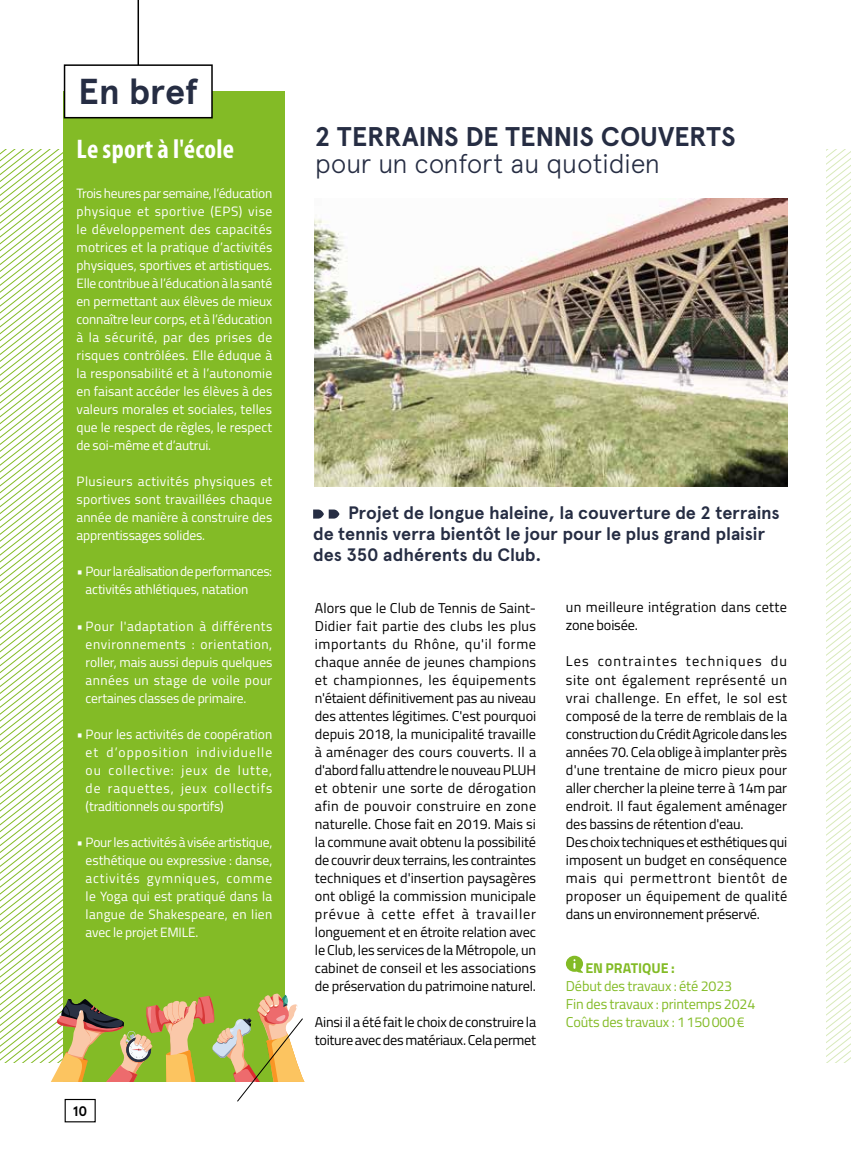
<style>
.page{position:relative;width:851px;height:1149px;background:#fff}
.page>*{position:absolute;margin:0;border:0;box-sizing:border-box;transform-origin:0 0}
.t1{font:700 36px "Apercu Pro";color:#262d43}
.t2{font:700 27px "Apercu Pro";letter-spacing:-.015em;color:#262d43}
.t3{font:27px "Apercu Light Pro";letter-spacing:-.015em;color:#262d43}
.t4{font:700 condensed 27px "Myriad Pro";letter-spacing:.01em;color:#fff}
.t5{font:700 18px/21px "Apercu Pro";letter-spacing:-.005em;color:#262d43}
.t6{font:14.25px/18px "Titillium Web";letter-spacing:-.01em;color:#000}
.t7{font:14.25px/18px "Titillium Web";letter-spacing:-.01em;color:#83bb26}
.t8{font:14.25px/18px "Titillium Web";letter-spacing:.02em;color:#000}
.t9{font:700 14.25px "Titillium Web";color:#83bb26}
.t10{font:700 13.8px "Apercu Pro";color:#000}
.t11{font:13.5px/18px "Titillium Web";letter-spacing:-.01em;color:#fff;text-align:justify}
.t12{font:13.5px/18px "Titillium Web";letter-spacing:-.03em;color:#fff}
.s1{font-size:14.25px}
</style>
<div class="page">
<svg style="left:0;top:620px;width:64px;height:442px"></svg>
<svg style="left:826px;top:149px;width:24px;height:913px"></svg>
<div style="left:64px;top:91px;width:221px;height:990px;background:#83bb26"></div>
<svg style="left:566px;top:955px;width:17px;height:17px"></svg>
<svg style="left:313px;top:509px;width:26px;height:9px"></svg>
<hr style="left:137px;top:0;width:2px;height:91px;background:#000">
<div style="left:64px;top:65px;width:148px;height:53px;background:#fff"></div>
<div style="left:64px;top:64px;width:149px;height:54px;border:2px solid #000"></div>
<img style="left:315px;top:199px;width:472px;height:288px">
<svg style="left:51px;top:991px;width:253px;height:111px"></svg>
<h1 class="t1" style="left:78px;top:64px;width:122px">En bref</h1>
<h2 class="t4" style="left:77px;top:132px;width:159px">Le sport à l'école</h2>
<p class="t11" style="left:77px;top:184px;width:197px">Trois heures par semaine, l’éducation physique et sportive (EPS) vise le développement des capacités motrices et la pratique d’activités physiques, sportives et artistiques.<br>Elle contribue à l’éducation à la santé en permettant aux élèves de mieux connaître leur corps, et à l’éducation à la sécurité, par des prises de risques contrôlées. Elle éduque à la responsabilité et à l’autonomie en faisant accéder les élèves à des valeurs morales et sociales, telles que le respect de règles, le respect de soi-même et d’autrui.</p>
<p class="t11" style="left:77px;top:472px;width:197px">Plusieurs activités physiques et sportives sont travaillées chaque année de manière à construire des apprentissages solides.</p>
<p class="t12" style="left:86px;top:562px;width:188px;text-indent:-9px"><span class="s1">•</span> Pour la réalisation de performances: activités athlétiques, natation</p>
<p class="t11" style="left:86px;top:616px;width:188px;text-indent:-9px"><span class="s1">•</span> Pour l'adaptation à différents environnements : orientation, roller, mais aussi depuis quelques années un stage de voile pour certaines classes de primaire.</p>
<p class="t11" style="left:86px;top:724px;width:188px;text-indent:-9px"><span class="s1">•</span> Pour les activités de coopération et d’opposition individuelle ou collective: jeux de lutte, de raquettes, jeux collectifs (traditionnels ou sportifs)</p>
<p class="t11" style="left:86px;top:832px;width:188px;text-indent:-9px"><span class="s1">•</span> Pour les activités à visée artistique, esthétique ou expressive : danse, activités gymniques, comme le Yoga qui est pratiqué dans la langue de Shakespeare, en lien avec le projet EMILE.</p>
<p class="t10" style="left:73px;top:1099px;width:16px">10</p>
<h2 class="t2" style="left:315px;top:116px;width:422px">2 TERRAINS DE TENNIS COUVERTS</h2>
<h2 class="t3" style="left:315px;top:143px;width:347px">pour un confort au quotidien</h2>
<p class="t5" style="left:313px;top:501px;width:468px;text-indent:35px">Projet de longue haleine, la couverture de 2 terrains de tennis verra bientôt le jour pour le plus grand plaisir des 350 adhérents du Club.</p>
<p class="t6" style="left:315px;top:597px;width:223px;text-align:justify">Alors que le Club de Tennis de Saint-Didier fait partie des clubs les plus importants du Rhône, qu'il forme chaque année de jeunes champions et championnes, les équipements n'étaient définitivement pas au niveau des attentes légitimes. C'est pourquoi depuis 2018, la municipalité travaille à aménager des cours couverts. Il a d'abord fallu attendre le nouveau PLUH et obtenir une sorte de dérogation afin de pouvoir construire en zone naturelle. Chose fait en 2019. Mais si la commune avait obtenu la possibilité de couvrir deux terrains, les contraintes techniques et d'insertion paysagères ont obligé la commission municipale prévue à cette effet à travailler longuement et en étroite relation avec le Club, les services de la Métropole, un cabinet de conseil et les associations de préservation du patrimoine naturel.</p>
<p class="t6" style="left:315px;top:1011px;width:223px">Ainsi il a été fait le choix de construire la toiture avec des matériaux. Cela permet</p>
<p class="t8" style="left:566px;top:597px;width:222px">un meilleure intégration dans cette zone boisée.</p>
<p class="t6" style="left:566px;top:651px;width:223px">Les contraintes techniques du site ont également représenté un vrai challenge. En effet, le sol est composé de la terre de remblais de la construction du Crédit Agricole dans les années 70. Cela oblige à implanter près d'une trentaine de micro pieux pour aller chercher la pleine terre à 14m par endroit. Il faut également aménager des bassins de rétention d'eau.<br>Des choix techniques et esthétiques qui imposent un budget en conséquence mais qui permettront bientôt de proposer un équipement de qualité dans un environnement préservé.</p>
<p class="t9" style="left:585px;top:956px;width:91px">EN PRATIQUE :</p>
<p class="t7" style="left:566px;top:975px;width:191px">Début des travaux : été 2023<br>Fin des travaux : printemps 2024<br>Coûts des travaux : 1150000€</p>
</div>
